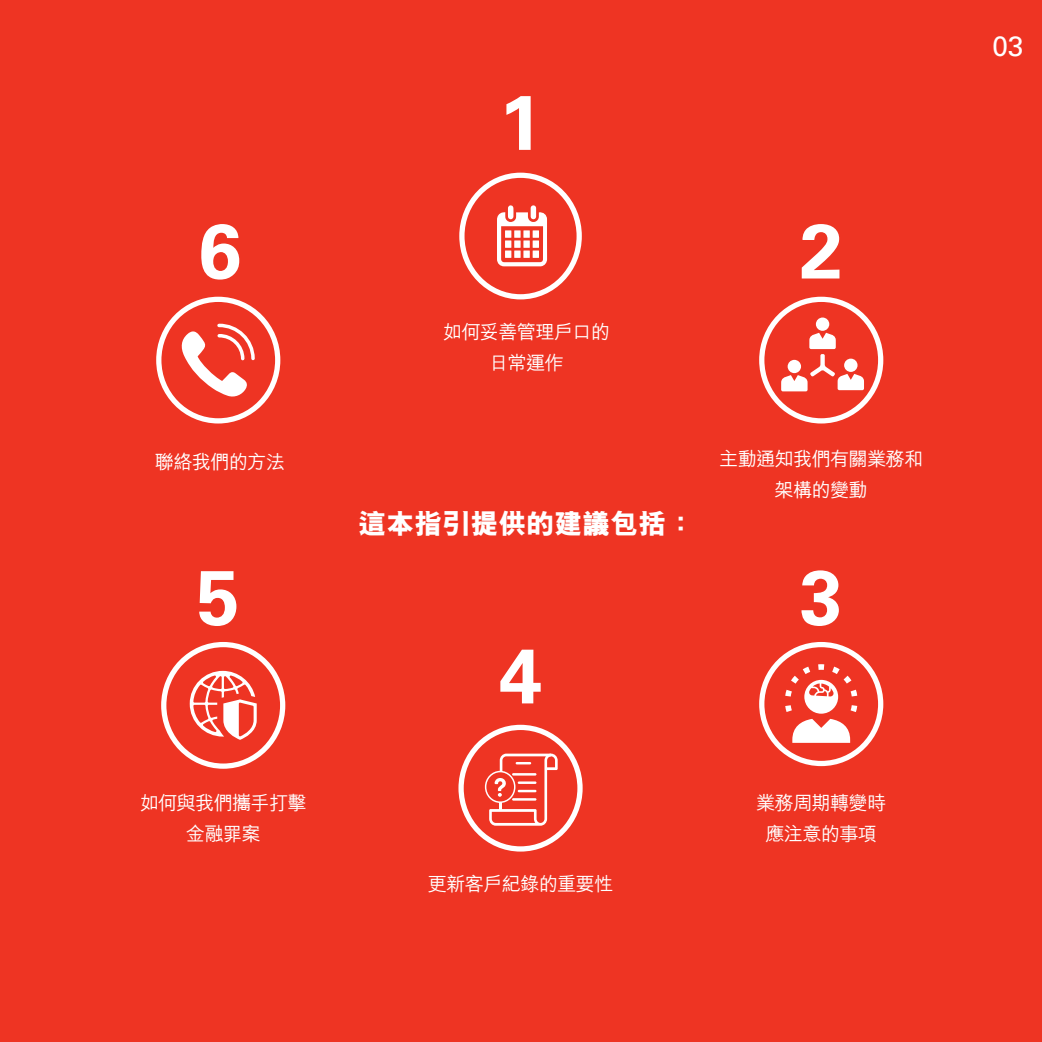
<style>
.page{position:relative;width:1042px;height:1042px;background:#ee3423}
.page>*{position:absolute;margin:0;border:0;box-sizing:border-box;transform-origin:0 0}
.t1{font:700 77px "Univers";color:#fff}
.t2{font:800 28px "M Hei HK";color:#fff}
.t3{font:28px "Univers";color:#fff}
.t4{font:500 19.25px/31.5px "M Hei HK";letter-spacing:-.04em;color:#fff;text-align:center}
</style>
<div class="page">
<div style="left:459px;top:173px;width:123px;height:126px;border:5px solid #fff;border-radius:50%"></div>
<svg style="left:497px;top:205px;width:50px;height:61px"></svg>
<div style="left:505px;top:230px;width:6px;height:8px;background:#fff"></div>
<div style="left:533px;top:250px;width:6px;height:8px;background:#fff"></div>
<div style="left:523px;top:250px;width:7px;height:8px;background:#fff"></div>
<div style="left:514px;top:250px;width:6px;height:8px;background:#fff"></div>
<div style="left:505px;top:250px;width:6px;height:8px;background:#fff"></div>
<div style="left:533px;top:240px;width:6px;height:8px;background:#fff"></div>
<div style="left:523px;top:240px;width:7px;height:8px;background:#fff"></div>
<div style="left:514px;top:240px;width:6px;height:8px;background:#fff"></div>
<div style="left:505px;top:240px;width:6px;height:8px;background:#fff"></div>
<div style="left:523px;top:230px;width:7px;height:8px;background:#fff"></div>
<div style="left:533px;top:230px;width:6px;height:8px;background:#fff"></div>
<div style="left:514px;top:230px;width:6px;height:8px;background:#fff"></div>
<div style="left:458px;top:725px;width:124px;height:126px;border:5px solid #fff;border-radius:50%"></div>
<div style="left:485px;top:771px;width:30px;height:32px;border:1px solid #fff;border-radius:50%"></div>
<svg style="left:489px;top:753px;width:69px;height:73px"></svg>
<svg style="left:762px;top:299px;width:118px;height:122px"></svg>
<div style="left:759px;top:297px;width:124px;height:126px;border:5px solid #fff;border-radius:50%"></div>
<svg style="left:781px;top:317px;width:83px;height:74px"></svg>
<div style="left:759px;top:642px;width:124px;height:124px;border:5px solid #fff;border-radius:50%"></div>
<svg style="left:792px;top:719px;width:58px;height:24px"></svg>
<div style="left:804px;top:680px;width:34px;height:34px;background:#fff;border-radius:50%"></div>
<svg style="left:850px;top:705px;width:7px;height:7px"></svg>
<svg style="left:785px;top:705px;width:7px;height:7px"></svg>
<svg style="left:785px;top:664px;width:72px;height:32px"></svg>
<div style="left:161px;top:642px;width:124px;height:127px;border:5px solid #fff;border-radius:50%"></div>
<svg style="left:190px;top:671px;width:67px;height:69px"></svg>
<svg style="left:159px;top:299px;width:119px;height:122px"></svg>
<div style="left:156px;top:297px;width:124px;height:126px;border:5px solid #fff;border-radius:50%"></div>
<svg style="left:180px;top:322px;width:77px;height:76px"></svg>
<h1 class="t1" style="left:198px;top:206px;width:44px">6</h1>
<p class="t4" style="left:155px;top:445px;width:132px">聯絡我們的方法</p>
<h1 class="t1" style="left:197px;top:552px;width:44px">5</h1>
<p class="t4" style="left:140px;top:785px;width:169px">如何與我們攜手打擊金融罪案</p>
<h1 class="t1" style="left:499px;top:78px;width:44px">1</h1>
<p class="t4" style="left:443px;top:315px;width:169px">如何妥善管理戶口的日常運作</p>
<h2 class="t2" style="left:358px;top:504px;width:337px">這本指引提供的建議包括：</h2>
<h1 class="t1" style="left:499px;top:631px;width:44px">4</h1>
<p class="t4" style="left:428px;top:867px;width:187px">更新客戶紀錄的重要性</p>
<h1 class="t1" style="left:800px;top:206px;width:44px">2</h1>
<p class="t4" style="left:719px;top:441px;width:206px">主動通知我們有關業務和架構的變動</p>
<h1 class="t1" style="left:800px;top:552px;width:44px">3</h1>
<p class="t4" style="left:756px;top:785px;width:132px">業務周期轉變時應注意的事項</p>
<h2 class="t3" style="left:992px;top:29px;width:33px">03</h2>
</div>
